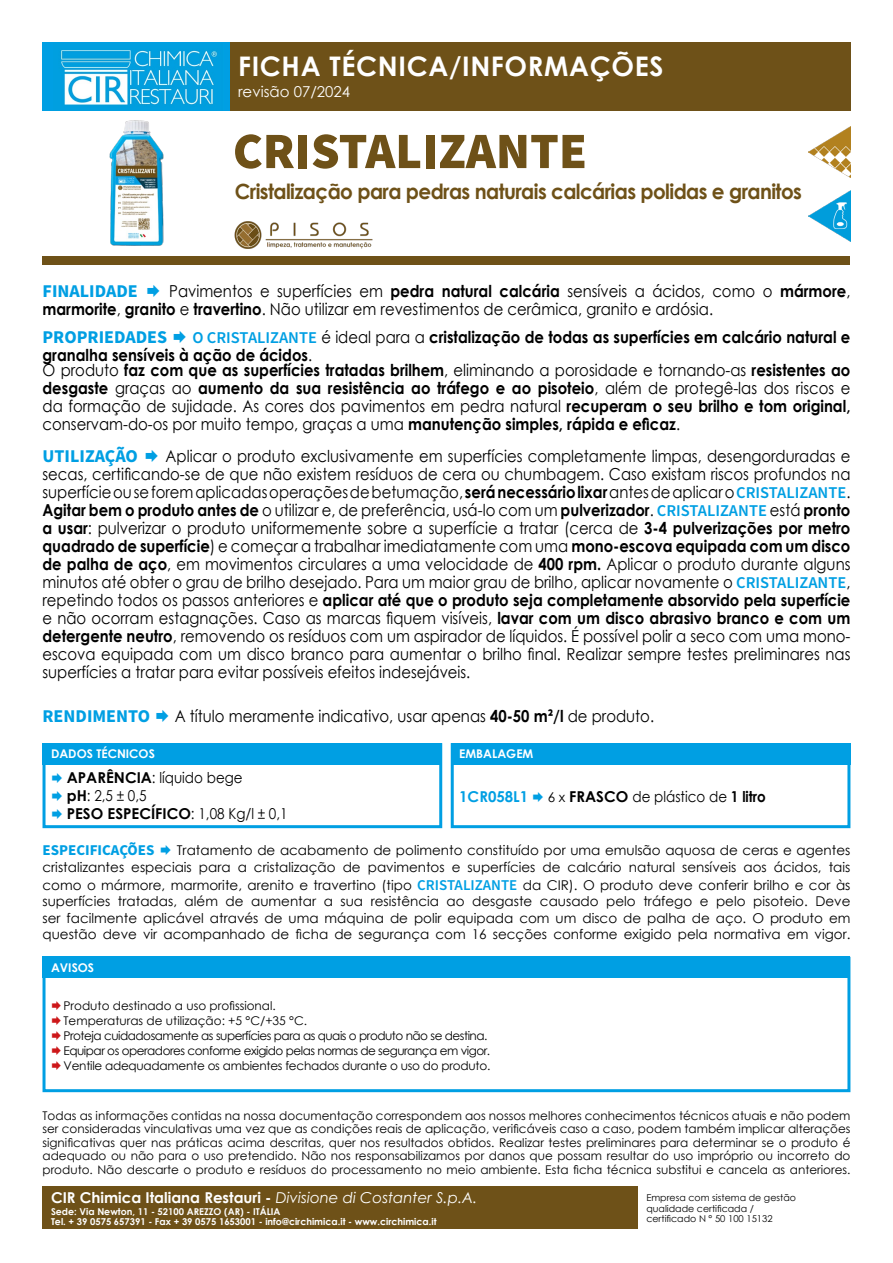
<style>
.page{position:relative;width:893px;height:1263px;background:#fff}
.page>*{position:absolute;margin:0;border:0;box-sizing:border-box;transform-origin:0 0}
.t1{font:900 51px "Source Sans Pro";color:#6e5118}
.t2{font:700 27px "Century Gothic";letter-spacing:.025em;color:#fff}
.t3{font:700 21px "Century Gothic";letter-spacing:-.03em;color:#6e5118;scale:.95 1}
.t4{font:700 18px "Source Sans Pro";color:#009fe3}
.t5{font:16.5px/18px "Century Gothic";color:#000;text-align:justify;scale:.9 1}
.t6{font:700 16.5px/18px "Century Gothic";color:#000;scale:.9 1}
.t7{font:700 15px "Century Gothic";color:#000}
.t8{font:700 15px "Century Gothic";color:#fff}
.t9{font:15px "Century Gothic";color:#000;scale:.9 1}
.t10{font:15px "Century Gothic";color:#fff}
.t11{font:700 15px "Source Sans Pro";color:#009fe3}
.t12{font:700 15px "Century Gothic";color:#009fe3}
.t13{font:13.5px/16.5px "Century Gothic";color:#000}
.t14{font:12px/13.5px "Century Gothic";letter-spacing:-.02em;color:#000;text-align:justify}
.t15{font:12px "Century Gothic";letter-spacing:-.04em;color:#000}
.t16{font:12px "Century Gothic";color:#000}
.t17{font:700 12px "Century Gothic";color:#fff}
.t18{font:700 9.45px "Century Gothic";color:#fff}
.t19{font:9.45px "Century Gothic";color:#000}
.s1{font-weight:700}
.s2{font-family:"Source Sans Pro";font-weight:600;color:#009fe3}
.s3{font-weight:400}
.s4{font-family:"Source Sans Pro";font-weight:700}
.s5{font-weight:400;font-size:13.5px}
.s6{font-family:"Source Sans Pro";font-weight:600;font-size:15px;color:#009fe3}
.s7{font-weight:400;font-style:italic}
</style>
<div class="page">
<div style="left:230px;top:43px;width:620px;height:68px;background:#6e5118"></div>
<img style="left:234px;top:221px;width:139px;height:28px">
<div style="left:43px;top:256px;width:807px;height:9px;background:#6e5118"></div>
<div style="left:43px;top:743px;width:399px;height:85px;border:3px solid #009fe3"></div>
<div style="left:43px;top:743px;width:399px;height:21px;background:#009fe3"></div>
<div style="left:451px;top:743px;width:399px;height:85px;border:3px solid #009fe3"></div>
<div style="left:451px;top:743px;width:399px;height:21px;background:#009fe3"></div>
<div style="left:43px;top:957px;width:807px;height:135px;border:3px solid #009fe3"></div>
<div style="left:43px;top:957px;width:807px;height:21px;background:#009fe3"></div>
<div style="left:43px;top:43px;width:187px;height:68px;background:#009fe3"></div>
<img style="left:60px;top:50px;width:158px;height:56px">
<img style="left:809px;top:190px;width:41px;height:51px">
<img style="left:809px;top:127px;width:41px;height:51px">
<div style="left:43px;top:1186px;width:595px;height:43px;background:#6e5118"></div>
<img style="left:109px;top:120px;width:55px;height:126px">
<p class="t2" style="left:238px;top:46px;width:427px">FICHA TÉCNICA/INFORMAÇÕES</p>
<p class="t10" style="left:238px;top:81px;width:114px">revisão 07/2024</p>
<p class="t1" style="left:233px;top:116px;width:356px">CRISTALIZANTE</p>
<p class="t3" style="left:235px;top:176px;width:598px">Cristalização para pedras naturais calcárias polidas e granitos</p>
<p class="t5" style="left:43px;top:282px;width:899px;text-indent:127px">Pavimentos e superfícies em <span class="s1">pedra natural calcária</span> sensíveis a ácidos, como o <span class="s1">mármore</span>, <span class="s1">marmorite</span>, <span class="s1">granito</span> e <span class="s1">travertino</span>. Não utilizar em revestimentos de cerâmica, granito e ardósia.</p>
<p class="t4" style="left:43px;top:324px;width:126px">PROPRIEDADES</p>
<p class="t4" style="left:43px;top:279px;width:97px">FINALIDADE</p>
<p class="t6" style="left:43px;top:327px;width:899px;text-indent:150px"><span class="s2">O CRISTALIZANTE</span> <span class="s3">é ideal para a</span> cristalização de todas as superfícies em calcário natural e granalha sensíveis à ação de ácidos<span class="s3">.</span></p>
<p class="t5" style="left:43px;top:361px;width:899px">O produto <span class="s1">faz com que as superfícies tratadas brilhem</span>, eliminando a porosidade e tornando-as <span class="s1">resistentes ao desgaste</span> graças ao <span class="s1">aumento da sua resistência ao tráfego e ao pisoteio</span>, além de protegê-las dos riscos e da formação de sujidade. As cores dos pavimentos em pedra natural <span class="s1">recuperam o seu brilho e tom original, </span>conservam-do-os por muito tempo, graças a uma <span class="s1">manutenção simples, rápida e eficaz</span>.</p>
<p class="t4" style="left:43px;top:443px;width:97px">UTILIZAÇÃO</p>
<p class="t5" style="left:43px;top:446px;width:899px;text-indent:123px">Aplicar o produto exclusivamente em superfícies completamente limpas, desengorduradas e secas, certificando-se de que não existem resíduos de cera ou chumbagem. Caso existam riscos profundos na superfície ou se forem aplicadas operações de betumação, <span class="s1">será necessário lixar</span> antes de aplicar o <span class="s2">CRISTALIZANTE</span>.<br><span class="s1">Agitar bem o produto antes de</span> o utilizar e, de preferência, usá-lo com um <span class="s1">pulverizador</span>. <span class="s2">CRISTALIZANTE</span> está <span class="s1">pronto a usar</span>: pulverizar o produto uniformemente sobre a superfície a tratar (cerca de <span class="s1">3-4 pulverizações por metro quadrado de superfície</span>) e começar a trabalhar imediatamente com uma <span class="s1">mono-escova equipada com um disco de palha de aço</span>, em movimentos circulares a uma velocidade de <span class="s1">400 rpm.</span> Aplicar o produto durante alguns minutos até obter o grau de brilho desejado. Para um maior grau de brilho, aplicar novamente o <span class="s2">CRISTALIZANTE</span>, repetindo todos os passos anteriores e <span class="s1">aplicar até que o produto seja completamente absorvido pela superfície </span>e não ocorram estagnações. Caso as marcas fiquem visíveis, <span class="s1">lavar com um disco abrasivo branco e com um detergente neutro</span>, removendo os resíduos com um aspirador de líquidos. É possível polir a seco com uma mono&shy;escova equipada com um disco branco para aumentar o brilho final. Realizar sempre testes preliminares nas superfícies a tratar para evitar possíveis efeitos indesejáveis.</p>
<p class="t4" style="left:43px;top:704px;width:109px">RENDIMENTO</p>
<p class="t5" style="left:175px;top:707px;width:534px">A título meramente indicativo, usar apenas <span class="s1">40-50 m</span><span class="s4">²</span><span class="s1">/l</span> de produto.</p>
<p class="t17" style="left:51px;top:745px;width:105px">DADOS TÉCNICOS</p>
<p class="t9" style="left:67px;top:767px;width:197px"><span class="s1">APARÊNCIA</span>: líquido bege</p>
<p class="t9" style="left:67px;top:785px;width:90px"><span class="s1">pH</span>: 2,5 ± 0,5</p>
<p class="t7" style="left:67px;top:802px;width:222px">PESO ESPECÍFICO<span class="s3">: 1,08 Kg/l ± 0,1</span></p>
<p class="t17" style="left:459px;top:745px;width:76px">EMBALAGEM</p>
<p class="t12" style="left:459px;top:785px;width:70px">1CR058L1</p>
<p class="t7" style="left:548px;top:785px;width:220px"><span class="s5">6 x</span> FRASCO <span class="s3">de plástico de</span> 1 litro</p>
<p class="t11" style="left:43px;top:840px;width:114px">ESPECIFICAÇÕES</p>
<p class="t13" style="left:43px;top:842px;width:809px;text-align:right">Tratamento de acabamento de polimento constituído por uma emulsão aquosa de ceras e agentes<br>cristalizantes especiais para a cristalização de pavimentos e superfícies de calcário natural sensíveis aos ácidos, tais</p>
<p class="t13" style="left:43px;top:876px;width:809px">como o mármore, marmorite, arenito e travertino (tipo <span class="s6">CRISTALIZANTE</span> da CIR). O produto deve conferir brilho e cor às superfícies tratadas, além de aumentar a sua resistência ao desgaste causado pelo tráfego e pelo pisoteio. Deve</p>
<p class="t13" style="left:43px;top:909px;width:809px">ser facilmente aplicável através de uma máquina de polir equipada com um disco de palha de aço. O produto em questão deve vir acompanhado de ficha de segurança com 16 secções conforme exigido pela normativa em vigor.</p>
<p class="t17" style="left:51px;top:958px;width:45px">AVISOS</p>
<p class="t16" style="left:64px;top:997px;width:214px">Produto destinado a uso profissional.</p>
<p class="t16" style="left:64px;top:1012px;width:245px">Temperaturas de utilização: +5 °C/+35 °C.</p>
<p class="t15" style="left:64px;top:1027px;width:425px">Proteja cuidadosamente as superfícies para as quais o produto não se destina.</p>
<p class="t15" style="left:64px;top:1042px;width:428px">Equipar os operadores conforme exigido pelas normas de segurança em vigor.</p>
<p class="t14" style="left:64px;top:1058px;width:428px">Ventile adequadamente os ambientes fechados durante o uso do produto.</p>
<p class="t14" style="left:43px;top:1109px;width:809px">Todas as informações contidas na nossa documentação correspondem aos nossos melhores conhecimentos técnicos atuais e não podem ser consideradas vinculativas uma vez que as condições reais de aplicação, verificáveis caso a caso, podem também implicar alterações significativas quer nas práticas acima descritas, quer nos resultados obtidos. Realizar testes preliminares para determinar se o produto é adequado ou não para o uso pretendido. Não nos responsabilizamos por danos que possam resultar do uso impróprio ou incorreto do produto. Não descarte o produto e resíduos do processamento no meio ambiente. Esta ficha técnica substitui e cancela as anteriores.</p>
<p class="t8" style="left:51px;top:1186px;width:428px">CIR Chimica Italiana Restauri - <span class="s7">Divisione di Costanter S.p.A.</span></p>
<p class="t18" style="left:51px;top:1204px;width:231px">Sede: Via Newton, 11 - 52100 AREZZO (AR) - ITÁLIA</p>
<p class="t18" style="left:51px;top:1215px;width:387px">Tel. + 39 0575 657391 - Fax + 39 0575 1653001 - info@circhimica.it - www.circhimica.it</p>
<p class="t19" style="left:646px;top:1191px;width:151px">Empresa com sistema de gestão</p>
<p class="t19" style="left:646px;top:1201px;width:109px">qualidade certificada /</p>
<p class="t19" style="left:646px;top:1212px;width:128px">certificado N ° 50 100 15132</p>
</div>
